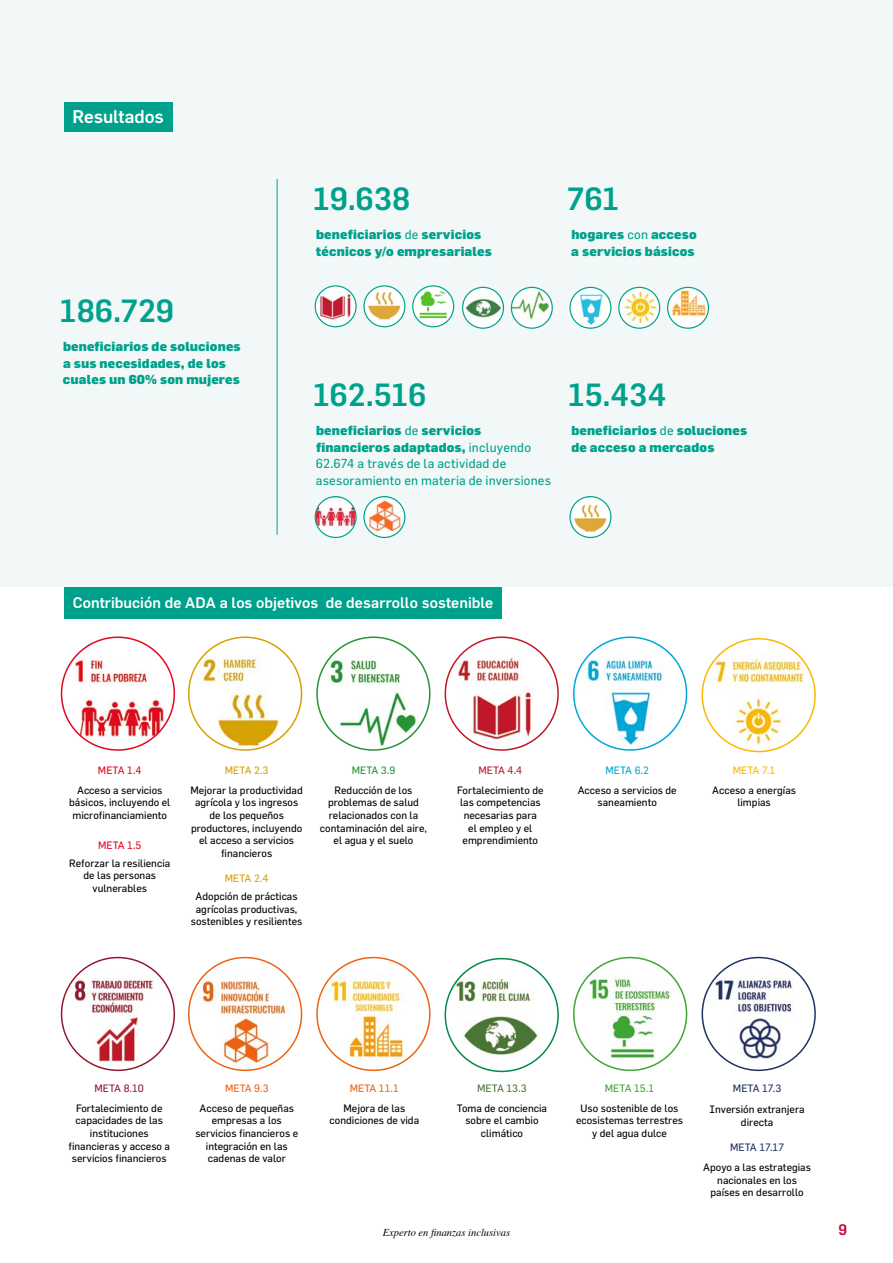
<style>
.page{position:relative;width:893px;height:1263px;background:#f1f8f7}
.page>*{position:absolute;margin:0;border:0;box-sizing:border-box;transform-origin:0 0}
.t1{font:500 31.5px "Flama";letter-spacing:-.005em;color:#00a18c}
.t2{font:500 18px "Flama";letter-spacing:-.005em;color:#fff}
.t3{font:500 15px "Flama";letter-spacing:.005em;color:#fff}
.t4{font:500 15px "Flama";color:#c50637}
.t5{font:900 12.75px/16.5px "Flama";letter-spacing:.015em;color:#00a18c}
.t6{font:12.75px/16.5px "Flama";letter-spacing:.015em;color:#00a18c}
.t7{font:10.5px/12.6px "Flama";color:#000;text-align:center}
.t8{font:italic 10.5px "Times";color:#000}
.t9{font:10.5px "Flama";color:#1f3262}
.t10{font:10.5px "Flama";color:#ec6411}
.t11{font:10.5px "Flama";color:#e2071f}
.t12{font:10.5px "Flama";color:#d6a102}
.t13{font:10.5px "Flama";color:#931831}
.t14{font:10.5px "Flama";color:#4a7635}
.t15{font:10.5px "Flama";color:#3fa635}
.t16{font:10.5px "Flama";color:#279438}
.t17{font:10.5px "Flama";color:#c11728}
.t18{font:10.5px "Flama";color:#00a7d7}
.t19{font:10.5px "Flama";color:#fbb800}
.s1{font-weight:400}
.s2{font-weight:900}
</style>
<div class="page">
<div style="left:0;top:587px;width:893px;height:676px;background:#fff"></div>
<div style="left:64px;top:102px;width:108px;height:29px;background:#00a18c"></div>
<div style="left:64px;top:587px;width:438px;height:31px;background:#00a18c"></div>
<img style="left:68px;top:650px;width:106px;height:100px">
<div style="left:61px;top:636px;width:114px;height:115px;border:2px solid #e2071f;border-radius:50%"></div>
<img style="left:194px;top:649px;width:108px;height:101px">
<div style="left:188px;top:636px;width:114px;height:115px;border:2px solid #d6a102;border-radius:50%"></div>
<img style="left:321px;top:650px;width:107px;height:100px">
<div style="left:316px;top:636px;width:115px;height:115px;border:2px solid #279438;border-radius:50%"></div>
<img style="left:451px;top:651px;width:102px;height:99px">
<div style="left:445px;top:636px;width:114px;height:115px;border:2px solid #c11728;border-radius:50%"></div>
<img style="left:450px;top:973px;width:100px;height:98px">
<div style="left:445px;top:958px;width:114px;height:114px;border:2px solid #008a47;border-radius:50%"></div>
<img style="left:580px;top:651px;width:93px;height:99px">
<div style="left:573px;top:636px;width:114px;height:115px;border:2px solid #00a7d7;border-radius:50%"></div>
<img style="left:67px;top:971px;width:102px;height:99px">
<div style="left:61px;top:957px;width:114px;height:114px;border:2px solid #931831;border-radius:50%"></div>
<img style="left:194px;top:972px;width:102px;height:98px">
<div style="left:188px;top:957px;width:114px;height:114px;border:2px solid #ec6411;border-radius:50%"></div>
<img style="left:583px;top:970px;width:100px;height:100px">
<div style="left:573px;top:957px;width:114px;height:114px;border:2px solid #3fa635;border-radius:50%"></div>
<svg style="left:702px;top:957px;width:113px;height:113px"></svg>
<img style="left:709px;top:971px;width:100px;height:99px">
<div style="left:701px;top:957px;width:115px;height:114px;border:2px solid #1f3262;border-radius:50%"></div>
<img style="left:325px;top:972px;width:100px;height:32px">
<img style="left:333px;top:1004px;width:85px;height:61px">
<div style="left:316px;top:957px;width:115px;height:114px;border:2px solid #ec6411;border-radius:50%"></div>
<img style="left:708px;top:653px;width:102px;height:98px">
<div style="left:701px;top:638px;width:115px;height:114px;border:2px solid #fbb800;border-radius:50%"></div>
<img style="left:570px;top:287px;width:41px;height:41px;border-radius:20px">
<div style="left:569px;top:287px;width:42px;height:42px;border:1px solid #00a18c;border-radius:50%"></div>
<img style="left:619px;top:287px;width:41px;height:41px;border-radius:20px">
<div style="left:618px;top:287px;width:42px;height:42px;border:1px solid #00a18c;border-radius:50%"></div>
<div style="left:668px;top:287px;width:40px;height:41px;background:#fff;border-radius:50%"></div>
<img style="left:668px;top:287px;width:40px;height:33px">
<div style="left:667px;top:287px;width:42px;height:42px;border:1px solid #00a18c;border-radius:50%"></div>
<svg style="left:463px;top:287px;width:40px;height:41px"></svg>
<img style="left:463px;top:296px;width:40px;height:28px">
<div style="left:462px;top:287px;width:42px;height:42px;border:1px solid #00a18c;border-radius:50%"></div>
<img style="left:511px;top:287px;width:41px;height:41px">
<div style="left:511px;top:287px;width:42px;height:42px;border:1px solid #00a18c;border-radius:50%"></div>
<img style="left:315px;top:291px;width:40px;height:35px">
<svg style="left:321px;top:287px;width:29px;height:4px"></svg>
<div style="left:315px;top:285px;width:42px;height:42px;border:1px solid #00a18c;border-radius:50%"></div>
<img style="left:365px;top:287px;width:40px;height:40px">
<div style="left:363px;top:285px;width:42px;height:42px;border:1px solid #00a18c;border-radius:50%"></div>
<svg style="left:413px;top:286px;width:41px;height:41px"></svg>
<img style="left:413px;top:287px;width:41px;height:37px">
<div style="left:412px;top:285px;width:42px;height:42px;border:1px solid #00a18c;border-radius:50%"></div>
<img style="left:315px;top:497px;width:41px;height:40px;border-radius:20px">
<div style="left:315px;top:496px;width:42px;height:42px;border:1px solid #00a18c;border-radius:50%"></div>
<img style="left:364px;top:497px;width:41px;height:40px;border-radius:20px">
<div style="left:363px;top:496px;width:42px;height:42px;border:1px solid #00a18c;border-radius:50%"></div>
<img style="left:570px;top:497px;width:41px;height:40px;border-radius:20px">
<div style="left:569px;top:496px;width:42px;height:42px;border:1px solid #00a18c;border-radius:50%"></div>
<hr style="left:277px;top:179px;width:1px;height:355px;background:#00a18c">
<h2 class="t2" style="left:73px;top:106px;width:93px">Resultados</h2>
<h1 class="t1" style="left:60px;top:291px;width:116px">186.729</h1>
<p class="t5" style="left:63px;top:338px;width:179px">beneficiarios de soluciones a sus necesidades, de los cuales un 60% son mujeres</p>
<h1 class="t1" style="left:313px;top:180px;width:99px">19.638</h1>
<p class="t5" style="left:316px;top:226px;width:177px">beneficiarios <span class="s1">de</span> servicios técnicos y/o empresariales</p>
<h1 class="t1" style="left:567px;top:180px;width:54px">761</h1>
<p class="t5" style="left:571px;top:226px;width:127px">hogares <span class="s1">con</span> acceso a servicios básicos</p>
<h1 class="t1" style="left:313px;top:375px;width:115px">162.516</h1>
<p class="t6" style="left:316px;top:422px;width:237px"><span class="s2">beneficiarios</span> de <span class="s2">servicios financieros adaptados,</span> incluyendo 62.674 a través de la actividad de asesoramiento en materia de inversiones</p>
<h1 class="t1" style="left:568px;top:375px;width:100px">15.434</h1>
<p class="t5" style="left:571px;top:422px;width:177px">beneficiarios <span class="s1">de</span> soluciones de acceso a mercados</p>
<h3 class="t3" style="left:73px;top:594px;width:422px">Contribución de ADA a los objetivos de desarrollo sostenible</h3>
<p class="t11" style="left:98px;top:764px;width:45px">META 1.4</p>
<p class="t7" style="left:69px;top:783px;width:103px">Acceso a servicios básicos, incluyendo el microfinanciamiento</p>
<p class="t11" style="left:98px;top:838px;width:45px">META 1.5</p>
<p class="t7" style="left:69px;top:856px;width:103px">Reforzar la resiliencia de las personas vulnerables</p>
<p class="t12" style="left:225px;top:764px;width:45px">META 2.3</p>
<p class="t7" style="left:190px;top:783px;width:114px">Mejorar la productividad agrícola y los ingresos de los pequeños productores, incluyendo el acceso a servicios financieros</p>
<p class="t12" style="left:225px;top:872px;width:45px">META 2.4</p>
<p class="t7" style="left:191px;top:890px;width:113px">Adopción de prácticas agrícolas productivas, sostenibles y resilientes</p>
<p class="t16" style="left:352px;top:764px;width:45px">META 3.9</p>
<p class="t7" style="left:320px;top:783px;width:109px">Reducción de los problemas de salud relacionados con la contaminación del aire, el agua y el suelo</p>
<p class="t17" style="left:478px;top:764px;width:45px">META 4.4</p>
<p class="t7" style="left:457px;top:783px;width:88px">Fortalecimiento de las competencias necesarias para<br>el empleo y el emprendimiento</p>
<p class="t18" style="left:605px;top:764px;width:45px">META 6.2</p>
<p class="t7" style="left:578px;top:783px;width:101px">Acceso a servicios de saneamiento</p>
<p class="t19" style="left:733px;top:764px;width:44px">META 7.1</p>
<p class="t7" style="left:712px;top:783px;width:85px">Acceso a energías limpias</p>
<p class="t13" style="left:95px;top:1082px;width:51px">META 8.10</p>
<p class="t7" style="left:68px;top:1101px;width:103px">Fortalecimiento de capacidades de las instituciones financieras y acceso a servicios financieros</p>
<p class="t10" style="left:225px;top:1082px;width:45px">META 9.3</p>
<p class="t7" style="left:195px;top:1101px;width:104px">Acceso de pequeñas empresas a los servicios financieros e integración en las cadenas de valor</p>
<p class="t10" style="left:350px;top:1082px;width:51px">META 11.1</p>
<p class="t7" style="left:330px;top:1101px;width:91px">Mejora de las condiciones de vida</p>
<p class="t14" style="left:477px;top:1082px;width:51px">META 13.3</p>
<p class="t7" style="left:457px;top:1101px;width:92px">Toma de conciencia sobre el cambio climático</p>
<p class="t8" style="left:383px;top:1223px;width:129px">Experto en finanzas inclusivas</p>
<p class="t15" style="left:605px;top:1082px;width:51px">META 15.1</p>
<p class="t7" style="left:576px;top:1101px;width:108px">Uso sostenible de los ecosistemas terrestres y del agua dulce</p>
<p class="t9" style="left:733px;top:1082px;width:50px">META 17.3</p>
<p class="t7" style="left:710px;top:1103px;width:97px">Inversión extranjera directa</p>
<p class="t9" style="left:730px;top:1141px;width:55px">META 17.17</p>
<p class="t7" style="left:703px;top:1160px;width:109px">Apoyo a las estrategias nacionales en los países en desarrollo</p>
<h3 class="t4" style="left:839px;top:1221px;width:10px">9</h3>
</div>
